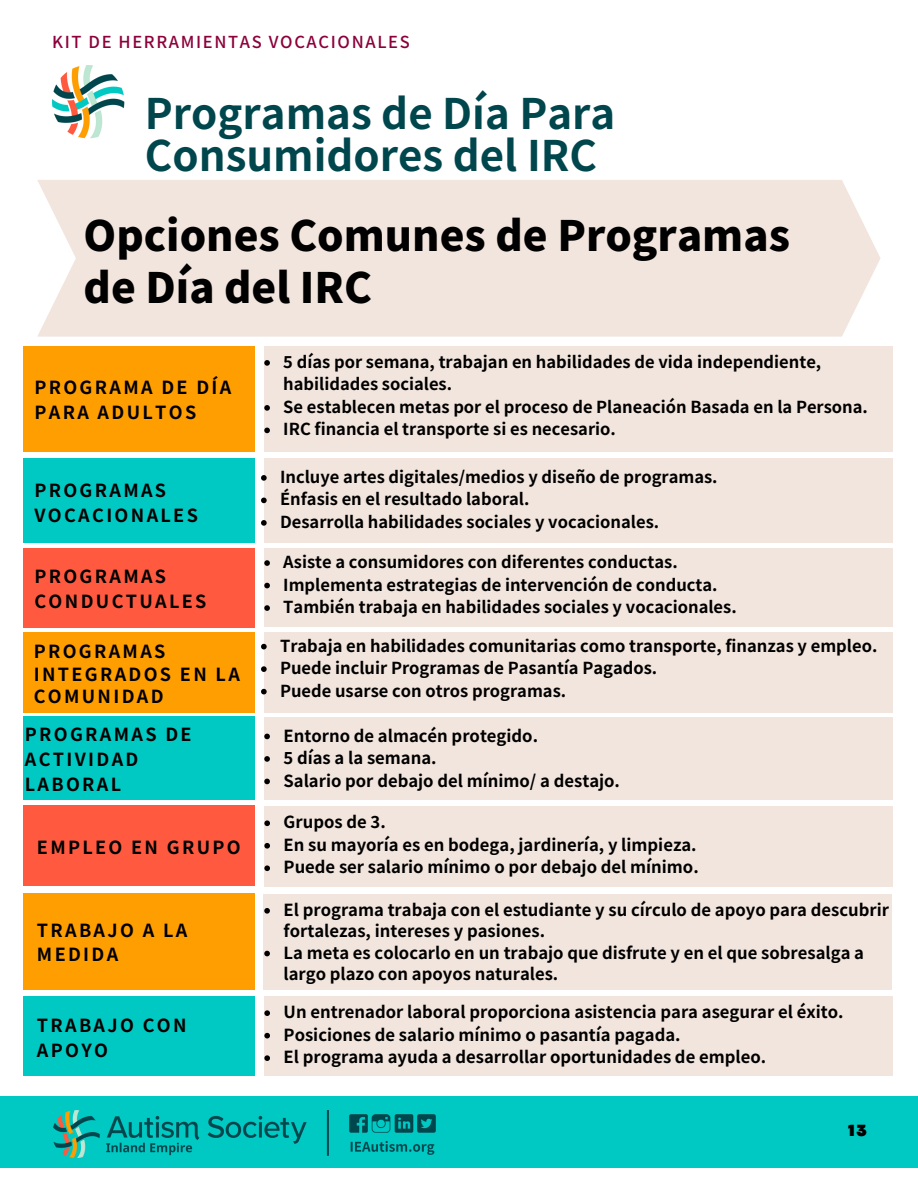
<style>
.page{position:relative;width:918px;height:1188px;background:#fff}
.page>*{position:absolute;margin:0;border:0;box-sizing:border-box;transform-origin:0 0}
.t1{font:700 42px/41.7px "Noto Sans JP";color:#00464d}
.t2{font:900 41.7px/51.8px "Noto Sans JP";color:#000}
.t3{font:700 18px/24.8px "Noto Sans JP";letter-spacing:.13em;color:#000}
.t4{font:900 16.95px "Codec Pro";color:#000}
.t5{font:700 16.65px/21.3px "Noto Sans JP";color:#000}
.t6{font:700 16.5px/22.5px "Noto Sans JP";color:#000}
.t7{font:500 16.5px "Noto Sans JP";letter-spacing:.1em;color:#8c003b}
</style>
<div class="page">
<div style="left:264px;top:346px;width:629px;height:106px;background:#f2e5dd"></div>
<div style="left:24px;top:346px;width:231px;height:106px;background:#ff9e00"></div>
<svg style="left:264px;top:360px;width:6px;height:6px"></svg>
<svg style="left:264px;top:405px;width:6px;height:6px"></svg>
<svg style="left:264px;top:428px;width:6px;height:5px"></svg>
<div style="left:264px;top:459px;width:629px;height:84px;background:#f2e5dd"></div>
<div style="left:24px;top:459px;width:231px;height:84px;background:#00c9c3"></div>
<svg style="left:261px;top:475px;width:6px;height:6px"></svg>
<svg style="left:261px;top:498px;width:6px;height:5px"></svg>
<svg style="left:261px;top:520px;width:6px;height:6px"></svg>
<div style="left:264px;top:548px;width:629px;height:78px;background:#f2e5dd"></div>
<div style="left:24px;top:548px;width:231px;height:80px;background:#ff5a3f"></div>
<svg style="left:264px;top:560px;width:6px;height:6px"></svg>
<svg style="left:264px;top:583px;width:6px;height:5px"></svg>
<svg style="left:264px;top:605px;width:6px;height:6px"></svg>
<div style="left:264px;top:632px;width:629px;height:81px;background:#f2e5dd"></div>
<div style="left:24px;top:632px;width:231px;height:81px;background:#ff9e00"></div>
<svg style="left:261px;top:644px;width:6px;height:5px"></svg>
<svg style="left:261px;top:666px;width:6px;height:6px"></svg>
<svg style="left:261px;top:689px;width:6px;height:5px"></svg>
<div style="left:264px;top:717px;width:629px;height:82px;background:#f2e5dd"></div>
<div style="left:24px;top:717px;width:231px;height:83px;background:#00c9c3"></div>
<svg style="left:264px;top:734px;width:6px;height:5px"></svg>
<svg style="left:264px;top:756px;width:6px;height:6px"></svg>
<svg style="left:264px;top:779px;width:6px;height:5px"></svg>
<div style="left:264px;top:806px;width:629px;height:81px;background:#f2e5dd"></div>
<div style="left:24px;top:805px;width:231px;height:81px;background:#ff5a3f"></div>
<svg style="left:264px;top:820px;width:6px;height:6px"></svg>
<svg style="left:264px;top:843px;width:6px;height:6px"></svg>
<svg style="left:264px;top:865px;width:6px;height:6px"></svg>
<div style="left:263px;top:894px;width:629px;height:96px;background:#f2e5dd"></div>
<div style="left:23px;top:893px;width:232px;height:97px;background:#ff9e00"></div>
<svg style="left:264px;top:908px;width:6px;height:6px"></svg>
<svg style="left:264px;top:951px;width:6px;height:5px"></svg>
<div style="left:264px;top:996px;width:629px;height:80px;background:#f2e5dd"></div>
<div style="left:24px;top:996px;width:231px;height:80px;background:#00c9c3"></div>
<svg style="left:264px;top:1010px;width:6px;height:6px"></svg>
<svg style="left:264px;top:1033px;width:6px;height:5px"></svg>
<svg style="left:264px;top:1055px;width:6px;height:6px"></svg>
<div style="left:37px;top:180px;width:844px;height:157px;background:#f2e5dd"></div>
<div style="left:0;top:1096px;width:918px;height:72px;background:#00c9c3"></div>
<img style="left:53px;top:1110px;width:275px;height:48px">
<img style="left:349px;top:1114px;width:87px;height:41px">
<img style="left:52px;top:65px;width:73px;height:73px">
<p class="t7" style="left:52px;top:29px;width:359px">KIT DE HERRAMIENTAS VOCACIONALES</p>
<p class="t1" style="left:145px;top:90px;width:472px">Programas de Día Para<br>Consumidores del IRC</p>
<h2 class="t2" style="left:84px;top:207px;width:708px">Opciones Comunes de Programas de Día del IRC</h2>
<h2 class="t3" style="left:34px;top:374px;width:198px">PROGRAMA DE DÍA<br>PARA ADULTOS</h2>
<p class="t3" style="left:34px;top:477px;width:165px">PROGRAMAS<br>VOCACIONALES</p>
<h2 class="t3" style="left:34px;top:563px;width:174px">PROGRAMAS<br>CONDUCTUALES</h2>
<p class="t6" style="left:283px;top:350px;width:539px">5 días por semana, trabajan en habilidades de vida independiente, habilidades sociales.</p>
<h1 class="t6" style="left:283px;top:395px;width:586px">Se establecen metas por el proceso de Planeación Basada en la Persona.</h1>
<h1 class="t6" style="left:283px;top:417px;width:334px">IRC financia el transporte si es necesario.</h1>
<p class="t6" style="left:280px;top:464px;width:439px">Incluye artes digitales/medios y diseño de programas.</p>
<p class="t6" style="left:280px;top:487px;width:251px">Énfasis en el resultado laboral.</p>
<h2 class="t6" style="left:280px;top:509px;width:381px">Desarrolla habilidades sociales y vocacionales.</h2>
<p class="t6" style="left:283px;top:550px;width:396px">Asiste a consumidores con diferentes conductas.</p>
<p class="t6" style="left:283px;top:572px;width:436px">Implementa estrategias de intervención de conducta.</p>
<p class="t6" style="left:283px;top:595px;width:455px">También trabaja en habilidades sociales y vocacionales.</p>
<p class="t3" style="left:34px;top:639px;width:208px;line-height:22.5px">PROGRAMAS<br>INTEGRADOS EN LA<br>COMUNIDAD</p>
<p class="t6" style="left:280px;top:633px;width:599px">Trabaja en habilidades comunitarias como transporte, finanzas y empleo.</p>
<p class="t6" style="left:280px;top:656px;width:379px">Puede incluir Programas de Pasantía Pagados.</p>
<h2 class="t6" style="left:280px;top:678px;width:288px">Puede usarse con otros programas.</h2>
<h2 class="t3" style="left:25px;top:721px;width:168px">PROGRAMAS DE<br>ACTIVIDAD<br>LABORAL</h2>
<p class="t5" style="left:284px;top:724px;width:256px">Entorno de almacén protegido.</p>
<p class="t5" style="left:284px;top:746px;width:155px">5 días a la semana.</p>
<p class="t5" style="left:284px;top:769px;width:338px">Salario por debajo del mínimo/ a destajo.</p>
<h2 class="t3" style="left:37px;top:834px;width:205px">EMPLEO EN GRUPO</h2>
<p class="t3" style="left:37px;top:916px;width:152px">TRABAJO A LA<br>MEDIDA</p>
<h2 class="t3" style="left:37px;top:1012px;width:151px">TRABAJO CON<br>APOYO</h2>
<p class="t5" style="left:284px;top:810px;width:104px">Grupos de 3.</p>
<p class="t5" style="left:284px;top:833px;width:415px">En su mayoría es en bodega, jardinería, y limpieza.</p>
<p class="t5" style="left:284px;top:855px;width:417px">Puede ser salario mínimo o por debajo del mínimo.</p>
<p class="t5" style="left:284px;top:898px;width:607px">El programa trabaja con el estudiante y su círculo de apoyo para descubrir fortalezas, intereses y pasiones.</p>
<p class="t5" style="left:284px;top:941px;width:582px">La meta es colocarlo en un trabajo que disfrute y en el que sobresalga a largo plazo con apoyos naturales.</p>
<p class="t5" style="left:284px;top:1000px;width:561px">Un entrenador laboral proporciona asistencia para asegurar el éxito.</p>
<p class="t5" style="left:284px;top:1023px;width:399px">Posiciones de salario mínimo o pasantía pagada.</p>
<h2 class="t5" style="left:284px;top:1045px;width:484px">El programa ayuda a desarrollar oportunidades de empleo.</h2>
<p class="t4" style="left:848px;top:1124px;width:20px">13</p>
</div>
